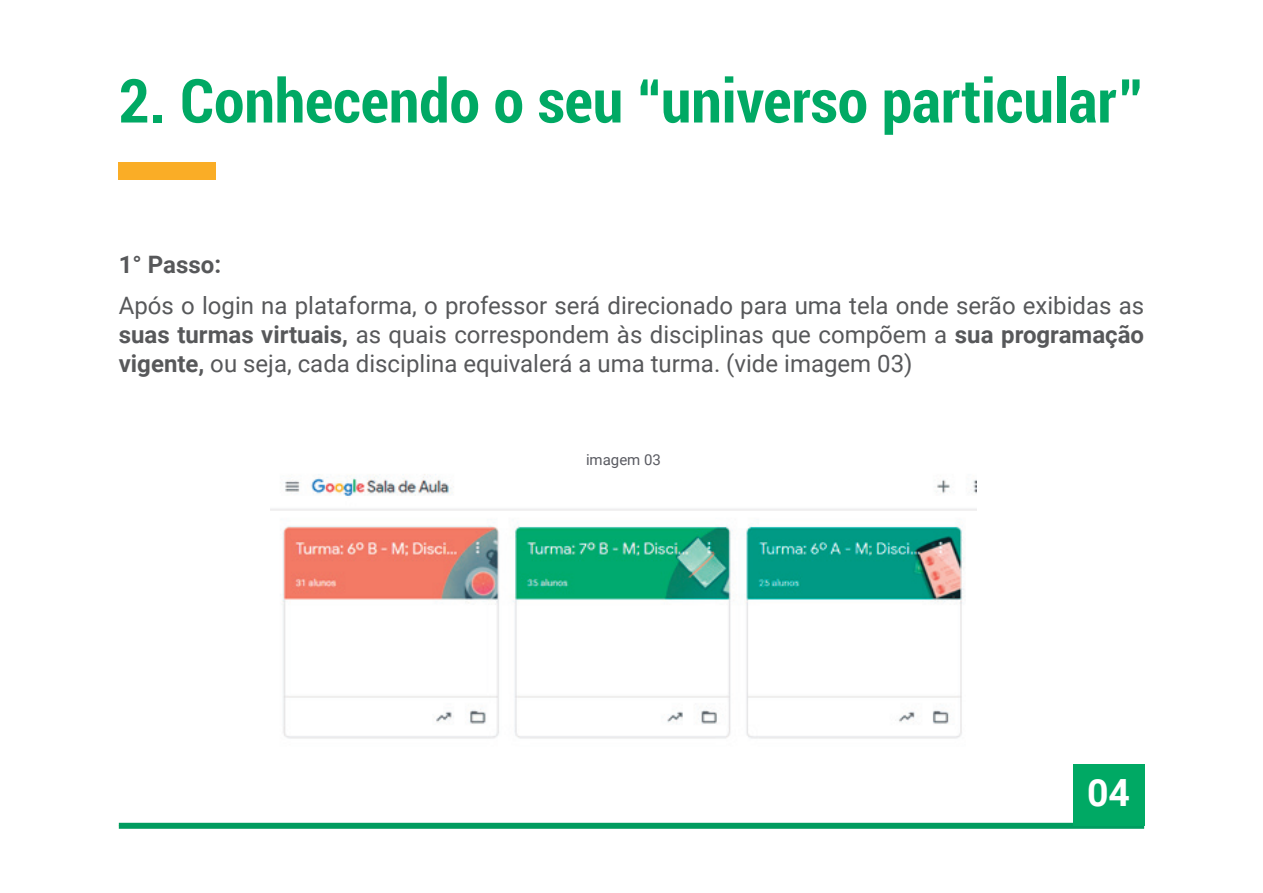
<style>
.page{position:relative;width:1263px;height:893px;background:#fff}
.page>*{position:absolute;margin:0;border:0;box-sizing:border-box;transform-origin:0 0}
.t1{font:700 condensed 63px "Roboto";color:#00a964}
.t2{font:700 37.5px "Roboto";color:#fff}
.t3{font:24px/28.8px "Roboto";color:#57585a;text-align:justify}
.t4{font:700 24px "Roboto";color:#57585a}
.t5{font:15px "Roboto";color:#595a61}
.s1{font-weight:700}
</style>
<div class="page">
<div style="left:119px;top:162px;width:97px;height:17px;background:#faad26"></div>
<div style="left:119px;top:823px;width:1025px;height:6px;background:#009c5f"></div>
<div style="left:1073px;top:764px;width:71px;height:62px;background:#00a964"></div>
<img style="left:271px;top:474px;width:705px;height:265px">
<h1 class="t1" style="left:119px;top:58px;width:1025px">2. Conhecendo o seu “universo particular”</h1>
<p class="t4" style="left:119px;top:248px;width:104px">1° Passo:</p>
<p class="t3" style="left:119px;top:290px;width:1027px">Após o login na plataforma, o professor será direcionado para uma tela onde serão exibidas as <span class="s1">suas turmas virtuais,</span> as quais correspondem às disciplinas que compõem a <span class="s1">sua programação vigente,</span> ou seja, cada disciplina equivalerá a uma turma. (vide imagem 03)</p>
<p class="t5" style="left:586px;top:449px;width:77px">imagem 03</p>
<h2 class="t2" style="left:1087px;top:766px;width:45px">04</h2>
</div>
